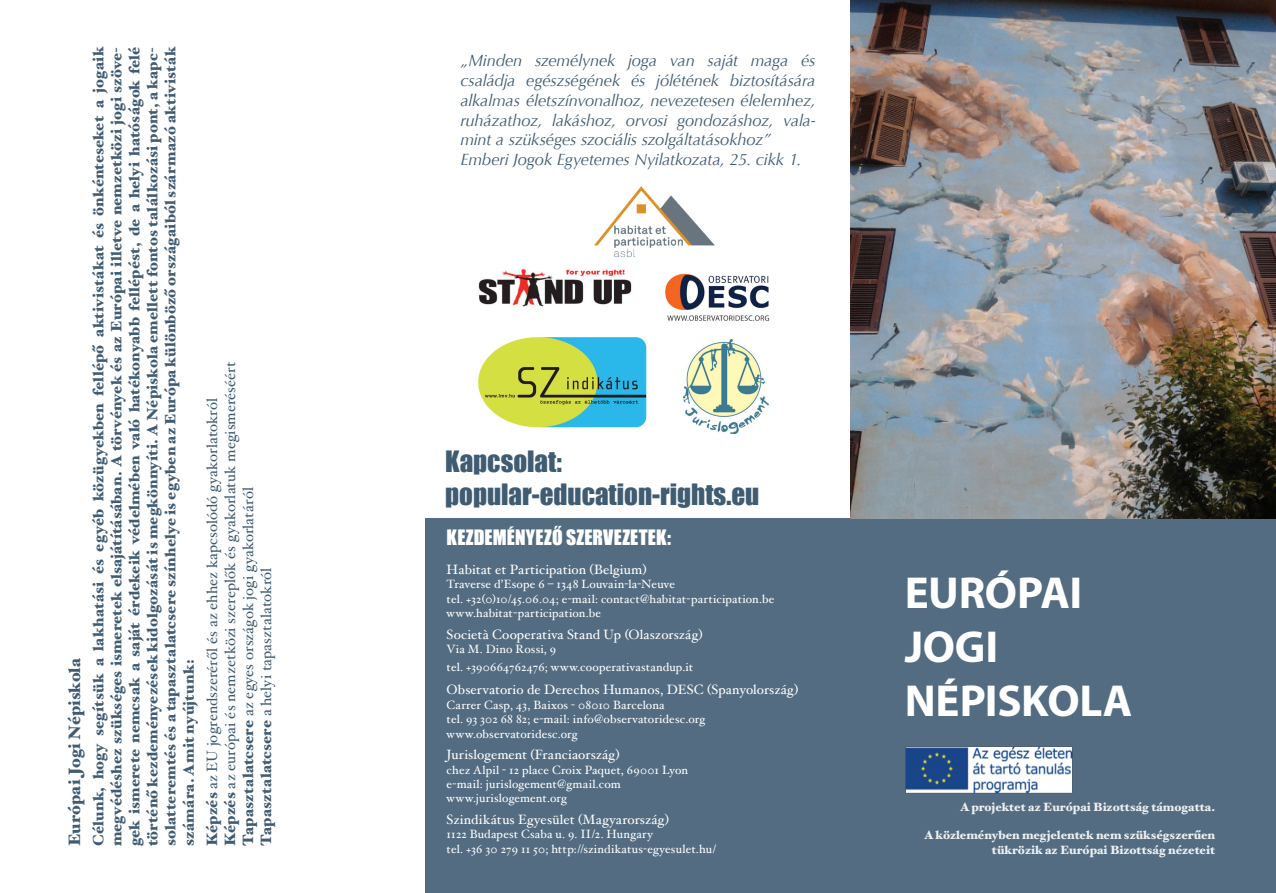
<style>
.page{position:relative;width:1276px;height:893px;background:#fff}
.page>*{position:absolute;margin:0;border:0;box-sizing:border-box;transform-origin:0 0}
.t1{font:700 45px/54px "Myriad Pro";letter-spacing:-.005em;color:#fff}
.t2{font:27px/32.4px "Impact";color:#405c73}
.t3{font:19.5px "Impact";letter-spacing:.01em;color:#fff}
.t4{font:italic 16.5px/19.8px "Optima";letter-spacing:-.015em;color:#405c73}
.t5{font:900 16.5px "Hoefler Text";color:#405c73}
.t6{font:900 15px/18px "Hoefler Text";letter-spacing:.005em;color:#405c73;text-align:justify}
.t7{font:15px/18px "Hoefler Text";letter-spacing:.005em;color:#405c73}
.t8{font:13.5px "Hoefler Text";letter-spacing:.01em;color:#fff}
.t9{font:12px/14.4px "Hoefler Text";letter-spacing:.015em;color:#fff}
.t10{font:900 12px/14.4px "Hoefler Text";color:#fff;text-align:right}
.s1{font-weight:900}
</style>
<div class="page">
<div style="left:425px;top:519px;width:851px;height:374px;background:#536c81"></div>
<img style="left:850px;top:0;width:426px;height:519px">
<img style="left:478px;top:337px;width:169px;height:91px">
<img style="left:594px;top:186px;width:120px;height:71px">
<img style="left:478px;top:268px;width:154px;height:39px">
<img style="left:683px;top:340px;width:86px;height:94px">
<img style="left:665px;top:273px;width:105px;height:48px">
<img style="left:905px;top:746px;width:167px;height:48px">
<p class="t6" style="left:89px;top:846px;width:801px;rotate:-90deg">Célunk, hogy segítsük a lakhatási és egyéb közügyekben fellépő aktivistákat és önkénteseket a jogaik megvédéshez szükséges ismeretek elsajátításában. A törvények és az Európai illetve nemzetközi jogi szöve&shy;gek ismerete nemcsak a saját érdekeik védelmében való hatékonyabb fellépést, de a helyi hatóságok felé történő kezdeményezések kidolgozását is megkönnyíti. A Népiskola emellett fontos találkozási pont, a kapc&shy;solatteremtés és a tapasztalatcsere színhelye is egyben az Európa különböző országaiból származó aktivisták számára. Amit nyújtunk:</p>
<p class="t5" style="left:65px;top:846px;width:190px;rotate:-90deg">Európai Jogi Népiskola</p>
<p class="t7" style="left:203px;top:846px;width:487px;rotate:-90deg"><span class="s1">Képzés</span> az EU jogrendszeréről és az ehhez kapcsolódó gyakorlatokról <span class="s1">Képzés</span> az európai és nemzetközi szereplők és gyakorlatuk megismeréséért <span class="s1">Tapasztalatcsere</span> az egyes országok jogi gyakorlatáról <span class="s1">Tapasztalatcsere</span> a helyi tapasztalatokról</p>
<p class="t4" style="left:460px;top:51px;width:357px">„Minden személynek joga van saját maga és családja egészségének és jólétének biztosítására alkalmas életszínvonalhoz, nevezetesen élelemhez, ruházathoz, lakáshoz, orvosi gondozáshoz, vala&shy;mint a szükséges szociális szolgáltatásokhoz” Emberi Jogok Egyetemes Nyilatkozata, 25. cikk 1.</p>
<h2 class="t2" style="left:445px;top:445px;width:315px">Kapcsolat: popular-education-rights.eu</h2>
<h3 class="t3" style="left:446px;top:522px;width:226px">KEZDEMÉNYEZŐ SZERVEZETEK:</h3>
<p class="t8" style="left:446px;top:561px;width:202px">Habitat et Participation (Belgium)</p>
<p class="t9" style="left:446px;top:577px;width:329px">Traverse d’Esope 6 – 1348 Louvain-la-Neuve<br>tel. +32(0)10/45.06.04; e-mail: contact@habitat-participation.be www.habitat-participation.be</p>
<p class="t8" style="left:446px;top:626px;width:258px">Società Cooperativa Stand Up (Olaszország)</p>
<p class="t9" style="left:446px;top:640px;width:248px;line-height:18px">Via M. Dino Rossi, 9<br>tel. +390664762476; www.cooperativastandup.it</p>
<p class="t8" style="left:446px;top:682px;width:353px">Observatorio de Derechos Humanos, DESC (Spanyolország)</p>
<p class="t9" style="left:446px;top:697px;width:260px">Carrer Casp, 43, Baixos - 08010 Barcelona<br>tel. 93 302 68 82; e-mail: info@observatoridesc.org www.observatoridesc.org</p>
<p class="t8" style="left:446px;top:747px;width:175px">Jurislogement (Franciaország)</p>
<p class="t9" style="left:446px;top:762px;width:243px">chez Alpil - 12 place Croix Paquet, 69001 Lyon e-mail: jurislogement@gmail.com www.jurislogement.org</p>
<p class="t8" style="left:446px;top:811px;width:224px">Szindikátus Egyesület (Magyarország)</p>
<p class="t9" style="left:446px;top:827px;width:271px">1122 Budapest Csaba u. 9. II/2. Hungary<br>tel. +36 30 279 11 50; http://szindikatus-egyesulet.hu/</p>
<h1 class="t1" style="left:904px;top:565px;width:229px">EURÓPAI<br>JOGI<br>NÉPISKOLA</h1>
<p class="t10" style="left:960px;top:799px;width:257px">A projektet az Európai Bizottság támogatta.</p>
<p class="t10" style="left:924px;top:828px;width:292px">A közleményben megjelentek nem szükségszerűen tükrözik az Európai Bizottság nézeteit</p>
</div>
